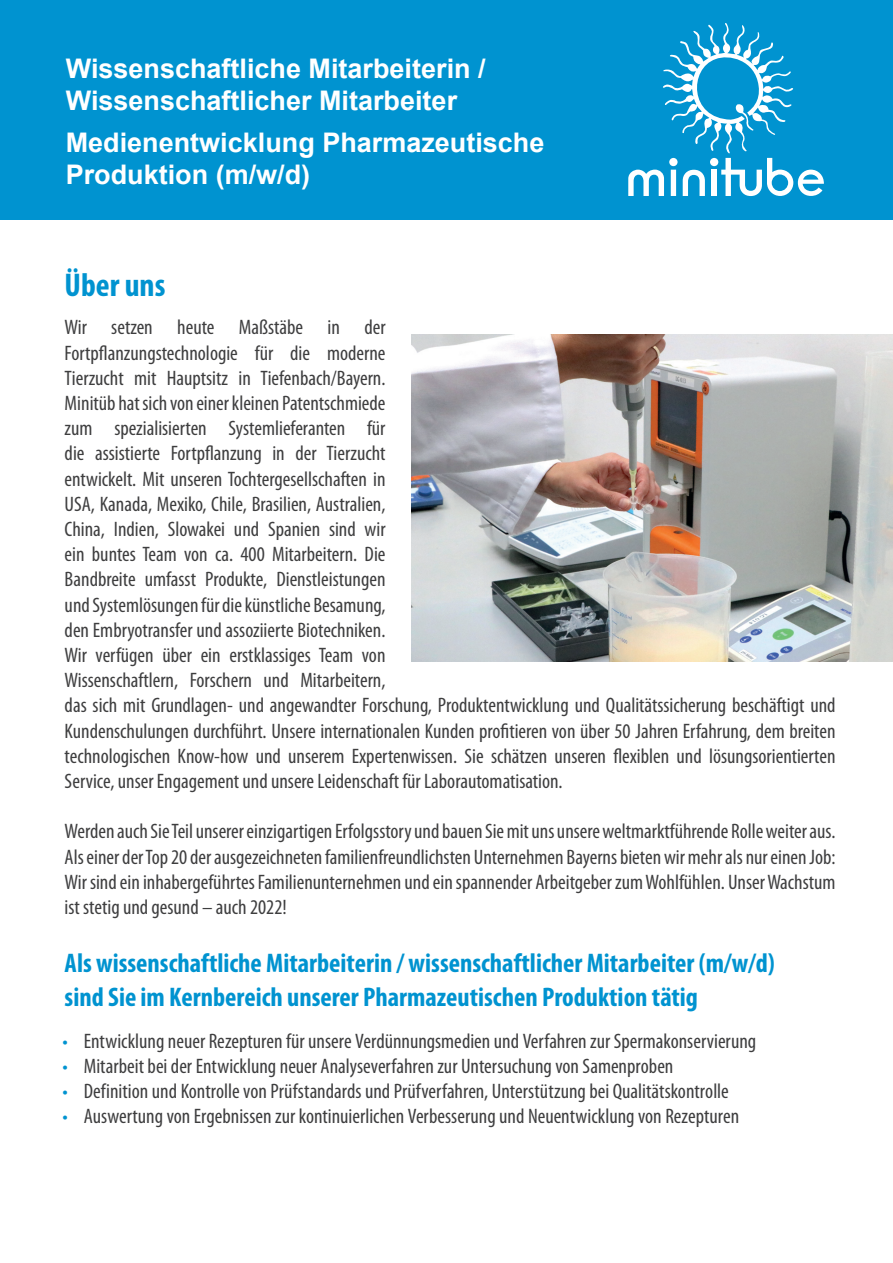
<style>
.page{position:relative;width:893px;height:1263px;background:#fff}
.page>*{position:absolute;margin:0;border:0;box-sizing:border-box;transform-origin:0 0}
.t1{font:700 condensed 33px "Myriad Pro";color:#0093d0}
.t2{font:700 condensed 27px/34.2px "Myriad Pro";color:#0093d0}
.t3{font:700 27px/32.4px "Arial";color:#fff}
.t4{font:condensed 21px/25.2px "Myriad Pro";color:#3e3e3f}
.s1{color:#0093d0}
</style>
<div class="page">
<div style="left:0;top:0;width:893px;height:219px;background:#0093d0"></div>
<svg style="left:628px;top:23px;width:196px;height:173px"></svg>
<img style="left:412px;top:334px;width:481px;height:327px">
<p class="t3" style="left:66px;top:53px;width:421px">Wissenschaftliche Mitarbeiterin /<br>Wissenschaftlicher Mitarbeiter</p>
<p class="t3" style="left:66px;top:126px;width:480px">Medienentwicklung Pharmazeutische<br>Produktion (m/w/d)</p>
<h1 class="t1" style="left:65px;top:264px;width:102px">Über uns</h1>
<p class="t4" style="left:65px;top:315px;width:772px">Wir setzen heute Maßstäbe in der<br>Fortpflanzungstechnologie für die moderne<br>Tierzucht mit Hauptsitz in Tiefenbach/Bayern.<br>Minitüb hat sich von einer kleinen Patentschmiede<br>zum spezialisierten Systemlieferanten für<br>die assistierte Fortpflanzung in der Tierzucht<br>entwickelt. Mit unseren Tochtergesellschaften in<br>USA, Kanada, Mexiko, Chile, Brasilien, Australien,<br>China, Indien, Slowakei und Spanien sind wir<br>ein buntes Team von ca. 400 Mitarbeitern. Die<br>Bandbreite umfasst Produkte, Dienstleistungen<br>und Systemlösungen für die künstliche Besamung,<br>den Embryotransfer und assoziierte Biotechniken.<br>Wir verfügen über ein erstklassiges Team von<br>Wissenschaftlern, Forschern und Mitarbeitern,<br>das sich mit Grundlagen- und angewandter Forschung, Produktentwicklung und Qualitätssicherung beschäftigt und Kundenschulungen durchführt. Unsere internationalen Kunden profitieren von über 50 Jahren Erfahrung, dem breiten technologischen Know-how und unserem Expertenwissen. Sie schätzen unseren flexiblen und lösungsorientierten Service, unser Engagement und unsere Leidenschaft für Laborautomatisation.</p>
<p class="t4" style="left:65px;top:819px;width:772px;text-align:justify">Werden auch Sie Teil unserer einzigartigen Erfolgsstory und bauen Sie mit uns unsere weltmarktführende Rolle weiter aus.<br>Als einer der Top 20 der ausgezeichneten familienfreundlichsten Unternehmen Bayerns bieten wir mehr als nur einen Job:<br>Wir sind ein inhabergeführtes Familienunternehmen und ein spannender Arbeitgeber zum Wohlfühlen. Unser Wachstum ist stetig und gesund – auch 2022!</p>
<p class="t2" style="left:65px;top:945px;width:712px">Als wissenschaftliche Mitarbeiterin / wissenschaftlicher Mitarbeiter (m/w/d) sind Sie im Kernbereich unserer Pharmazeutischen Produktion tätig</p>
<p class="t4" style="left:63px;top:1028px;width:695px"><span class="s1">•</span> Entwicklung neuer Rezepturen für unsere Verdünnungsmedien und Verfahren zur Spermakonservierung</p>
<p class="t4" style="left:63px;top:1053px;width:612px"><span class="s1">•</span> Mitarbeit bei der Entwicklung neuer Analyseverfahren zur Untersuchung von Samenproben</p>
<p class="t4" style="left:63px;top:1078px;width:668px"><span class="s1">•</span> Definition und Kontrolle von Prüfstandards und Prüfverfahren, Unterstützung bei Qualitätskontrolle</p>
<p class="t4" style="left:63px;top:1103px;width:678px"><span class="s1">•</span> Auswertung von Ergebnissen zur kontinuierlichen Verbesserung und Neuentwicklung von Rezepturen</p>
</div>
